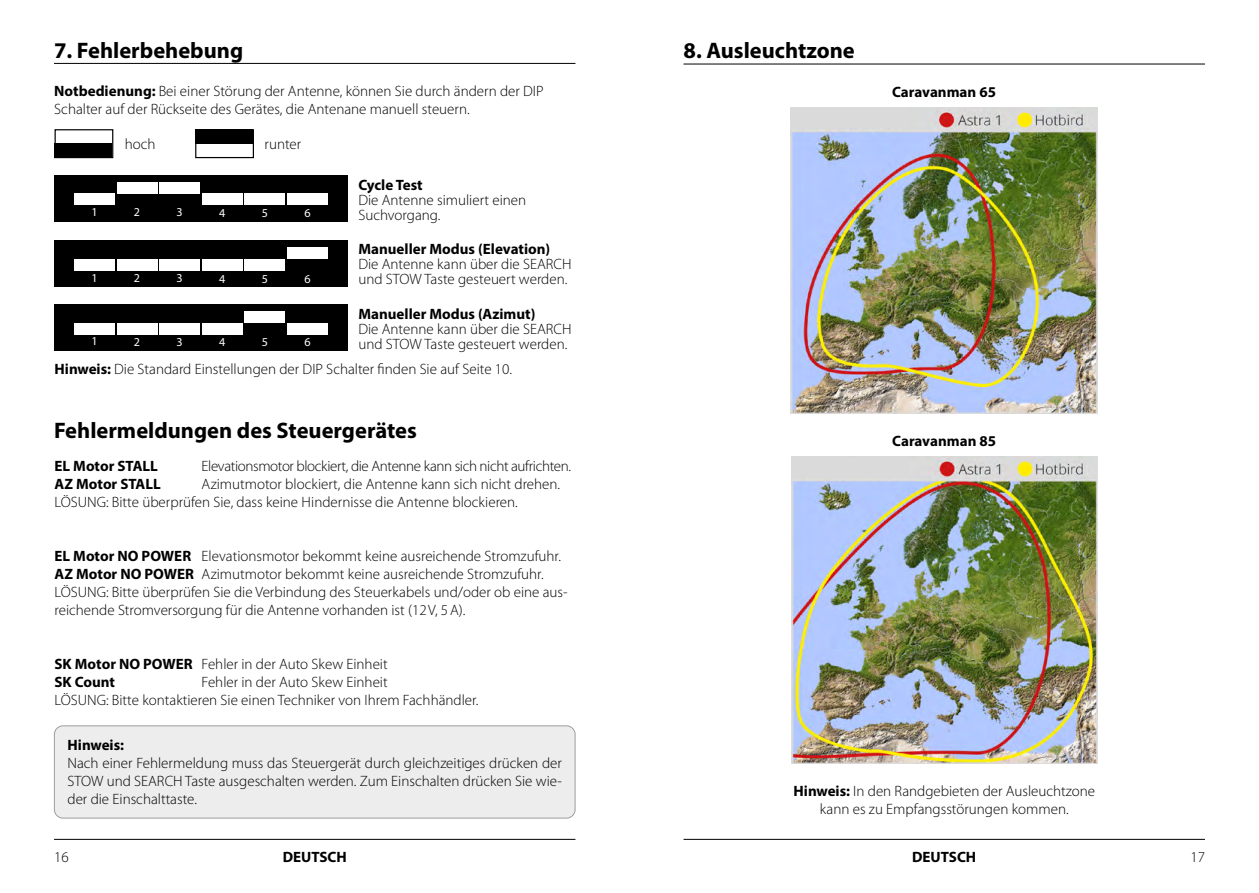
<style>
.page{position:relative;width:1259px;height:893px;background:#fff}
.page>*{position:absolute;margin:0;border:0;box-sizing:border-box;transform-origin:0 0}
.t1{font:700 22.5px "Myriad Pro";color:#000}
.t2{font:300 15px/18px "Myriad Pro";color:#000}
.t3{font:700 15px "Myriad Pro";color:#000}
.t4{font:300 15px "Myriad Pro";letter-spacing:-.025em;color:#000}
.t5{font:12px "Myriad Pro";color:#fff}
.s1{font-weight:700}
</style>
<div class="page">
<hr style="left:54px;top:839px;width:521px;height:1px;background:#000">
<hr style="left:683px;top:839px;width:522px;height:1px;background:#000">
<hr style="left:54px;top:63px;width:521px;height:1px;background:#000">
<div style="left:54px;top:176px;width:294px;height:46px;background:#000"></div>
<div style="left:195px;top:129px;width:58px;height:15px;background:#000"></div>
<div style="left:195px;top:129px;width:59px;height:29px;border:1px solid #000"></div>
<div style="left:55px;top:144px;width:57px;height:14px;background:#000"></div>
<div style="left:55px;top:129px;width:58px;height:29px;border:1px solid #000"></div>
<div style="left:74px;top:194px;width:41px;height:11px;background:#fff"></div>
<div style="left:117px;top:182px;width:40px;height:11px;background:#fff"></div>
<div style="left:159px;top:182px;width:41px;height:11px;background:#fff"></div>
<div style="left:202px;top:194px;width:40px;height:11px;background:#fff"></div>
<div style="left:245px;top:194px;width:40px;height:11px;background:#fff"></div>
<div style="left:287px;top:194px;width:41px;height:11px;background:#fff"></div>
<div style="left:54px;top:240px;width:294px;height:46px;background:#000"></div>
<div style="left:54px;top:305px;width:294px;height:46px;background:#000"></div>
<div style="left:74px;top:259px;width:41px;height:12px;background:#fff"></div>
<div style="left:74px;top:323px;width:41px;height:11px;background:#fff"></div>
<div style="left:117px;top:259px;width:40px;height:12px;background:#fff"></div>
<div style="left:117px;top:323px;width:40px;height:11px;background:#fff"></div>
<div style="left:159px;top:259px;width:41px;height:12px;background:#fff"></div>
<div style="left:159px;top:323px;width:41px;height:11px;background:#fff"></div>
<div style="left:202px;top:259px;width:40px;height:12px;background:#fff"></div>
<div style="left:202px;top:323px;width:40px;height:11px;background:#fff"></div>
<div style="left:245px;top:259px;width:40px;height:12px;background:#fff"></div>
<div style="left:245px;top:311px;width:40px;height:12px;background:#fff"></div>
<div style="left:287px;top:247px;width:41px;height:12px;background:#fff"></div>
<div style="left:287px;top:323px;width:41px;height:11px;background:#fff"></div>
<div style="left:54px;top:726px;width:521px;height:92px;background:#ededed;border-radius:9px"></div>
<div style="left:54px;top:725px;width:521px;height:93px;border:1px solid #9d9d9c;border-radius:9px"></div>
<hr style="left:683px;top:64px;width:522px;height:1px;background:#000">
<img style="left:791px;top:108px;width:306px;height:306px">
<img style="left:791px;top:457px;width:306px;height:306px">
<div style="left:791px;top:108px;width:119px;height:20px;background:#dadada"></div>
<div style="left:791px;top:457px;width:119px;height:20px;background:#dadada"></div>
<h1 class="t1" style="left:54px;top:36px;width:191px">7. Fehlerbehebung</h1>
<p class="t2" style="left:54px;top:83px;width:491px"><span class="s1">Notbedienung:</span> Bei einer Störung der Antenne, können Sie durch ändern der DIP<br>Schalter auf der Rückseite des Gerätes, die Antenane manuell steuern.</p>
<p class="t2" style="left:125px;top:136px;width:32px">hoch</p>
<p class="t2" style="left:265px;top:136px;width:38px">runter</p>
<p class="t5" style="left:91px;top:204px;width:8px">1</p>
<p class="t5" style="left:134px;top:205px;width:8px">2</p>
<p class="t5" style="left:177px;top:205px;width:8px">3</p>
<p class="t5" style="left:219px;top:205px;width:8px">4</p>
<p class="t5" style="left:262px;top:205px;width:8px">5</p>
<p class="t5" style="left:304px;top:205px;width:8px">6</p>
<p class="t5" style="left:91px;top:270px;width:8px">1</p>
<p class="t5" style="left:134px;top:270px;width:8px">2</p>
<p class="t5" style="left:177px;top:270px;width:8px">3</p>
<p class="t5" style="left:219px;top:271px;width:8px">4</p>
<p class="t5" style="left:262px;top:271px;width:8px">5</p>
<p class="t5" style="left:304px;top:271px;width:8px">6</p>
<p class="t5" style="left:91px;top:334px;width:8px">1</p>
<p class="t5" style="left:134px;top:334px;width:8px">2</p>
<p class="t5" style="left:177px;top:334px;width:8px">3</p>
<p class="t5" style="left:219px;top:335px;width:8px">4</p>
<p class="t5" style="left:262px;top:335px;width:8px">5</p>
<p class="t5" style="left:304px;top:335px;width:8px">6</p>
<p class="t3" style="left:358px;top:175px;width:66px">Cycle Test</p>
<p class="t2" style="left:358px;top:192px;width:169px;line-height:15px">Die Antenne simuliert einen<br>Suchvorgang.</p>
<p class="t3" style="left:358px;top:239px;width:193px">Manueller Modus (Elevation)</p>
<p class="t2" style="left:358px;top:257px;width:215px;line-height:15px">Die Antenne kann über die SEARCH und STOW Taste gesteuert werden.</p>
<p class="t3" style="left:358px;top:304px;width:178px">Manueller Modus (Azimut)</p>
<p class="t2" style="left:358px;top:321px;width:215px;line-height:15px">Die Antenne kann über die SEARCH und STOW Taste gesteuert werden.</p>
<p class="t2" style="left:55px;top:360px;width:459px"><span class="s1">Hinweis:</span> Die Standard Einstellungen der DIP Schalter finden Sie auf Seite 10.</p>
<h1 class="t1" style="left:54px;top:416px;width:364px">Fehlermeldungen des Steuergerätes</h1>
<p class="t3" style="left:55px;top:456px;width:105px">EL Motor STALL</p>
<p class="t4" style="left:202px;top:458px;width:371px">Elevationsmotor blockiert, die Antenne kann sich nicht aufrichten.</p>
<p class="t3" style="left:55px;top:474px;width:108px">AZ Motor STALL</p>
<p class="t2" style="left:55px;top:475px;width:507px;text-indent:147px">Azimutmotor blockiert, die Antenne kann sich nicht drehen.<br>LÖSUNG: Bitte überprüfen Sie, dass keine Hindernisse die Antenne blockieren.</p>
<p class="t2" style="left:55px;top:547px;width:514px"><span class="s1">EL Motor NO POWER</span> Elevationsmotor bekommt keine ausreichende Stromzufuhr.<br><span class="s1">AZ Motor NO POWER</span> Azimutmotor bekommt keine ausreichende Stromzufuhr.<br>LÖSUNG: Bitte überprüfen Sie die Verbindung des Steuerkabels und/oder ob eine aus&shy;reichende Stromversorgung für die Antenne vorhanden ist (12V, 5A).</p>
<p class="t2" style="left:55px;top:655px;width:335px"><span class="s1">SK Motor NO POWER</span> Fehler in der Auto Skew Einheit<br><span class="s1">SK Count</span></p>
<p class="t2" style="left:55px;top:673px;width:425px;text-indent:147px">Fehler in der Auto Skew Einheit<br>LÖSUNG: Bitte kontaktieren Sie einen Techniker von Ihrem Fachhändler.</p>
<p class="t3" style="left:68px;top:735px;width:58px">Hinweis:</p>
<p class="t2" style="left:68px;top:754px;width:496px;text-align:justify">Nach einer Fehlermeldung muss das Steuergerät durch gleichzeitiges drücken der STOW und SEARCH Taste ausgeschalten werden. Zum Einschalten drücken Sie wie&shy;der die Einschalttaste.</p>
<h1 class="t1" style="left:683px;top:36px;width:173px">8. Ausleuchtzone</h1>
<p class="t3" style="left:892px;top:82px;width:105px">Caravanman 65</p>
<p class="t3" style="left:892px;top:431px;width:105px">Caravanman 85</p>
<p class="t2" style="left:793px;top:782px;width:303px;text-align:center"><span class="s1">Hinweis:</span> In den Randgebieten der Ausleuchtzone kann es zu Empfangsstörungen kommen.</p>
<p class="t2" style="left:54px;top:848px;width:16px">16</p>
<p class="t3" style="left:283px;top:847px;width:66px">DEUTSCH</p>
<p class="t3" style="left:912px;top:847px;width:66px">DEUTSCH</p>
<p class="t2" style="left:1190px;top:848px;width:16px">17</p>
</div>
